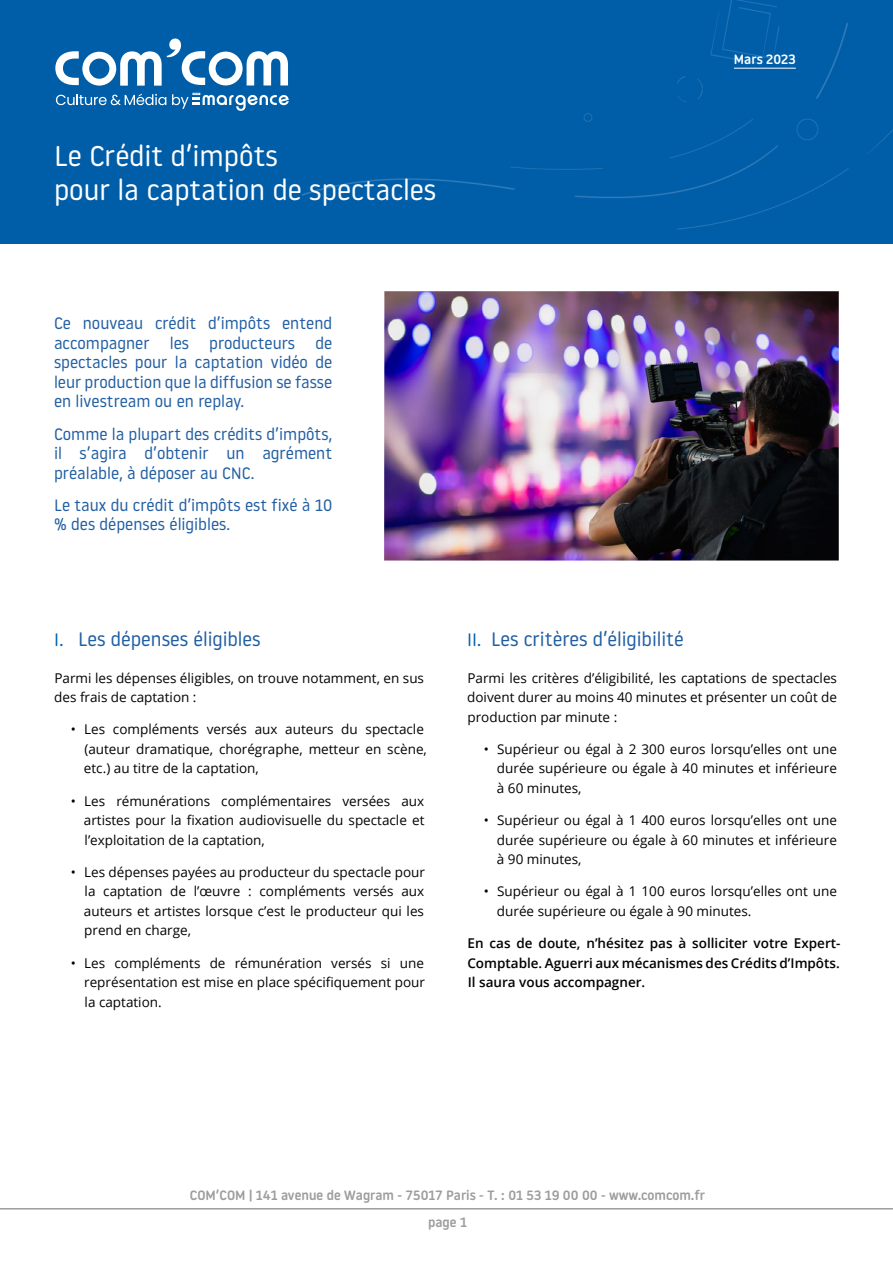
<style>
.page{position:relative;width:893px;height:1263px;background:#fff}
.page>*{position:absolute;margin:0;border:0;box-sizing:border-box;transform-origin:0 0}
.t1{font:28.5px/34.2px "Roway Round";color:#fff}
.t2{font:19.5px "Roway Round";color:#215ea3}
.t3{font:16.5px/19.5px "Roway Round";color:#215ea3;text-align:justify}
.t4{font:13.5px/19.5px "Open Sans";color:#020203;text-align:justify}
.t5{font:600 13.5px/19.5px "Open Sans";color:#020203;text-align:justify}
.t6{font:500 13.5px/26.8px "Roway Round";color:#9d9d9d;text-align:center}
.t7{font:500 13.5px "Roway Round";color:#fff}
.s1{font-size:18px;color:#005ea9}
</style>
<div class="page">
<div style="left:0;top:0;width:893px;height:244px;background:#005ea9"></div>
<hr style="left:0;top:1208px;width:893px;height:1px;background:#9d9d9d">
<svg style="left:56px;top:94px;width:110px;height:11px"></svg>
<svg style="left:172px;top:93px;width:117px;height:18px"></svg>
<svg style="left:55px;top:38px;width:233px;height:48px"></svg>
<hr style="left:734px;top:68px;width:62px;height:1px;background:#fff">
<img style="left:384px;top:291px;width:455px;height:269px">
<h1 class="t1" style="left:54px;top:138px;width:384px">Le Crédit d’impôts<br>pour la captation de spectacles</h1>
<p class="t7" style="left:734px;top:50px;width:63px">Mars 2023</p>
<p class="t3" style="left:54px;top:313px;width:280px">Ce nouveau crédit d’impôts entend accompagner les producteurs de spectacles pour la captation vidéo de leur production que la diffusion se fasse en livestream ou en replay.</p>
<p class="t3" style="left:54px;top:423px;width:280px">Comme la plupart des crédits d’impôts, il s’agira d’obtenir un agrément préalable, à déposer au CNC.</p>
<p class="t3" style="left:54px;top:494px;width:280px">Le taux du crédit d’impôts est fixé à 10 % des dépenses éligibles.</p>
<h2 class="t2" style="left:54px;top:626px;width:208px"><span class="s1">I.</span> Les dépenses éligibles</h2>
<p class="t4" style="left:54px;top:668px;width:371px">Parmi les dépenses éligibles, on trouve notamment, en sus des frais de captation :</p>
<p class="t4" style="left:84px;top:719px;width:344px;text-align:left;text-indent:-13px">• Les compléments versés aux auteurs du spectacle (auteur dramatique, chorégraphe, metteur en scène, etc.) au titre de la captation,</p>
<p class="t4" style="left:84px;top:791px;width:342px;text-indent:-13px">• Les rémunérations complémentaires versées aux artistes pour la fixation audiovisuelle du spectacle et l’exploitation de la captation,</p>
<p class="t4" style="left:84px;top:862px;width:343px;text-indent:-13px">• Les dépenses payées au producteur du spectacle pour la captation de l’œuvre : compléments versés aux auteurs et artistes lorsque c’est le producteur qui les prend en charge,</p>
<p class="t4" style="left:84px;top:953px;width:342px;text-indent:-13px">• Les compléments de rémunération versés si une représentation est mise en place spécifiquement pour la captation.</p>
<h2 class="t2" style="left:467px;top:626px;width:218px"><span class="s1">II.</span> Les critères d’éligibilité</h2>
<p class="t4" style="left:467px;top:668px;width:371px">Parmi les critères d’éligibilité, les captations de spectacles doivent durer au moins 40 minutes et présenter un coût de production par minute :</p>
<p class="t4" style="left:497px;top:739px;width:342px;text-indent:-13px">• Supérieur ou égal à 2 300 euros lorsqu’elles ont une durée supérieure ou égale à 40 minutes et inférieure à 60 minutes,</p>
<p class="t4" style="left:497px;top:810px;width:342px;text-indent:-13px">• Supérieur ou égal à 1 400 euros lorsqu’elles ont une durée supérieure ou égale à 60 minutes et inférieure à 90 minutes,</p>
<p class="t4" style="left:497px;top:881px;width:341px;text-indent:-13px">• Supérieur ou égal à 1 100 euros lorsqu’elles ont une durée supérieure ou égale à 90 minutes.</p>
<p class="t5" style="left:467px;top:933px;width:375px">En cas de doute, n’hésitez pas à solliciter votre Expert-Comptable. Aguerri aux mécanismes des Crédits d’Impôts.<br>Il saura vous accompagner.</p>
<p class="t6" style="left:190px;top:1181px;width:517px">COM’COM | 141 avenue de Wagram - 75017 Paris - T. : 01 53 19 00 00 - www.comcom.fr page 1</p>
</div>
